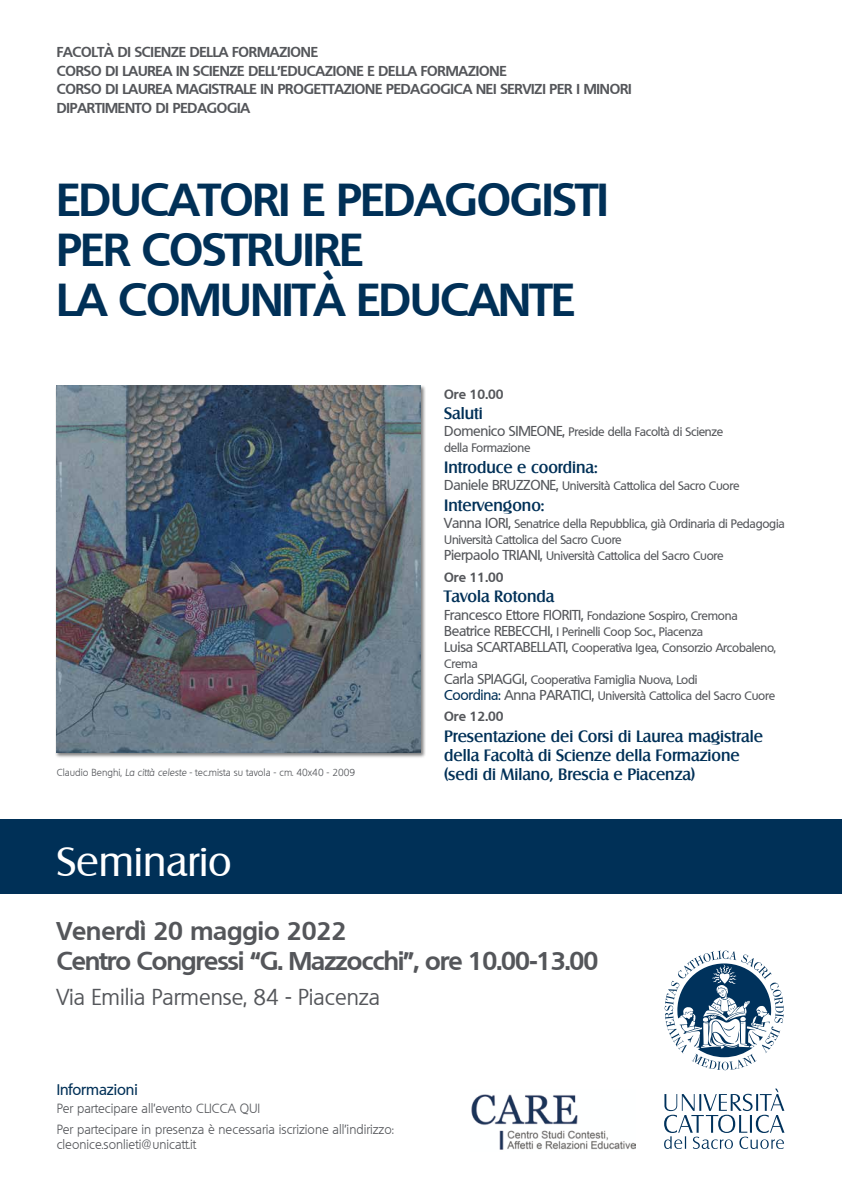
<style>
.page{position:relative;width:842px;height:1191px;background:#fff}
.page>*{position:absolute;margin:0;border:0;box-sizing:border-box;transform-origin:0 0}
.t1{font:700 45px/50px "Quebec";letter-spacing:-.015em;color:#003057}
.t2{font:40px "Salzburg";color:#fff}
.t3{font:700 25px/30px "Quebec";letter-spacing:-.03em;color:#54565a}
.t4{font:22px "Quebec";color:#54565a}
.t5{font:500 16px/19px "Salzburg";color:#003057}
.t6{font:500 15px "Quebec";color:#003057}
.t7{font:700 14px/18.8px "Quebec";letter-spacing:-.01em;color:#54565a}
.t8{font:300 13px/20.7px "Quebec";color:#54565a}
.t9{font:700 13px "Quebec";color:#54565a}
.t10{font:500 12px/16px "Quebec";letter-spacing:-.02em;color:#54565a}
.t11{font:300 10px "Quebec";color:#54565a}
.s1{font-style:italic}
.s2{font-size:14px}
.s3{font-size:14px;color:#003057}
</style>
<div class="page">
<div style="left:0;top:819px;width:842px;height:75px;background:#003057"></div>
<svg style="left:664px;top:950px;width:120px;height:120px"></svg>
<svg style="left:664px;top:1088px;width:120px;height:61px"></svg>
<img style="left:471px;top:1094px;width:164px;height:56px">
<div style="left:55px;top:385px;width:371px;height:373px;background:#000;opacity:.5"></div>
<img style="left:57px;top:385px;width:364px;height:367px">
<p class="t7" style="left:57px;top:42px;width:577px">FACOLTÀ DI SCIENZE DELLA FORMAZIONE<br>CORSO DI LAUREA IN SCIENZE DELL’EDUCAZIONE E DELLA FORMAZIONE<br>CORSO DI LAUREA MAGISTRALE IN PROGETTAZIONE PEDAGOGICA NEI SERVIZI PER I MINORI DIPARTIMENTO DI PEDAGOGIA</p>
<h1 class="t1" style="left:57px;top:173px;width:553px">EDUCATORI E PEDAGOGISTI<br>PER COSTRUIRE<br>LA COMUNITÀ EDUCANTE</h1>
<p class="t11" style="left:57px;top:766px;width:300px">Claudio Benghi, <span class="s1">La città celeste</span> - tec.mista su tavola - cm. 40x40 - 2009</p>
<h2 class="t2" style="left:57px;top:837px;width:177px">Seminario</h2>
<p class="t9" style="left:444px;top:385px;width:61px">Ore 10.00</p>
<h3 class="t5" style="left:444px;top:404px;width:40px">Saluti</h3>
<p class="t10" style="left:444px;top:424px;width:281px"><span class="s2">Domenico SIMEONE,</span> Preside della Facoltà di Scienze della Formazione</p>
<h3 class="t5" style="left:444px;top:457px;width:155px">Introduce e coordina:</h3>
<p class="t10" style="left:444px;top:478px;width:297px"><span class="s2">Daniele BRUZZONE,</span> Università Cattolica del Sacro Cuore</p>
<h3 class="t5" style="left:444px;top:495px;width:102px">Intervengono:</h3>
<p class="t10" style="left:444px;top:516px;width:342px"><span class="s2">Vanna IORI,</span> Senatrice della Repubblica, già Ordinaria di Pedagogia<br>Università Cattolica del Sacro Cuore<br><span class="s2">Pierpaolo TRIANI,</span> Università Cattolica del Sacro Cuore</p>
<p class="t9" style="left:444px;top:568px;width:61px">Ore 11.00</p>
<h3 class="t5" style="left:444px;top:587px;width:112px">Tavola Rotonda</h3>
<p class="t10" style="left:444px;top:607px;width:333px"><span class="s2">Francesco Ettore FIORITI,</span> Fondazione Sospiro, Cremona <span class="s2">Beatrice REBECCHI,</span> I Perinelli Coop Soc., Piacenza<br><span class="s2">Luisa SCARTABELLATI,</span> Cooperativa Igea, Consorzio Arcobaleno, Crema<br><span class="s2">Carla SPIAGGI,</span> Cooperativa Famiglia Nuova, Lodi<br><span class="s3">Coordina:</span> <span class="s2">Anna PARATICI,</span> Università Cattolica del Sacro Cuore</p>
<p class="t9" style="left:444px;top:708px;width:61px">Ore 12.00</p>
<h3 class="t5" style="left:444px;top:726px;width:320px">Presentazione dei Corsi di Laurea magistrale della Facoltà di Scienze della Formazione (sedi di Milano, Brescia e Piacenza)</h3>
<h3 class="t3" style="left:57px;top:915px;width:543px">Venerdì 20 maggio 2022<br>Centro Congressi “G. Mazzocchi”, ore 10.00-13.00</h3>
<h3 class="t4" style="left:57px;top:983px;width:325px">Via Emilia Parmense, 84 - Piacenza</h3>
<p class="t6" style="left:57px;top:1080px;width:83px">Informazioni</p>
<p class="t8" style="left:57px;top:1098px;width:339px">Per partecipare all’evento CLICCA QUI<br>Per partecipare in presenza è necessaria iscrizione all’indirizzo:</p>
<p class="t8" style="left:57px;top:1134px;width:141px">cleonice.sonlieti@unicatt.it</p>
</div>
